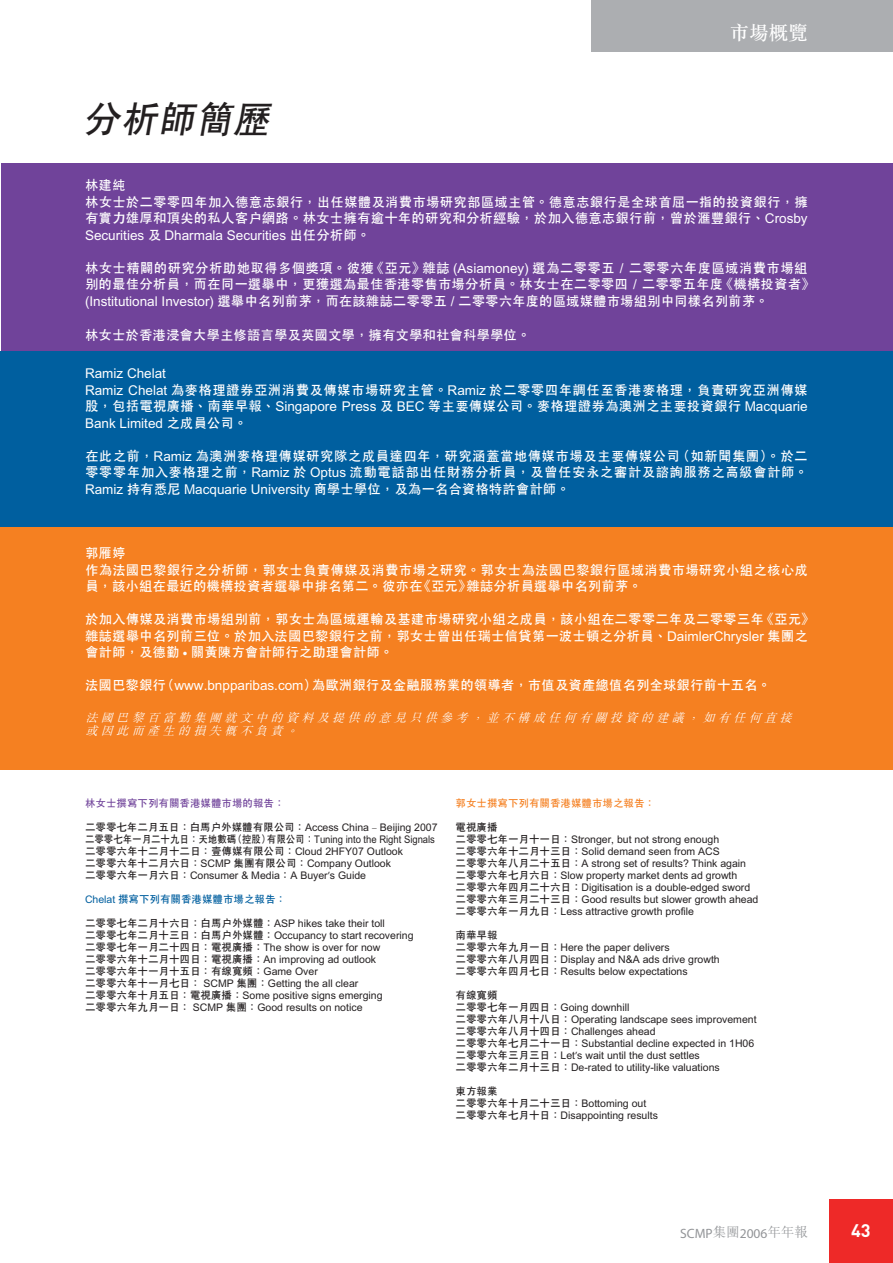
<style>
.page{position:relative;width:893px;height:1263px;background:#fff}
.page>*{position:absolute;margin:0;border:0;box-sizing:border-box;transform-origin:0 0}
.t1{font:italic 700 37.5px "C Hei 2 HK";color:#231f20}
.t2{font:500 19.5px "M Sung HK";color:#fff}
.t3{font:700 18px "DIN";color:#fff}
.t4{font:700 13.5px/16.5px "C Hei 2 HK";letter-spacing:.005em;color:#fff}
.t5{font:13.5px "Myriad Pro";color:#939598}
.t6{font:italic 300 12px/17.9px "M Sung HK";color:#fff}
.t7{font:700 10.5px/12px "C Hei 2 HK";color:#231f20}
.t8{font:700 10.5px "C Hei 2 HK";color:#005f9f}
.t9{font:700 10.5px "C Hei 2 HK";color:#70439a}
.t10{font:700 10.5px "C Hei 2 HK";color:#f58021}
.s1{font-family:"Myriad Pro"}
.s2{font-family:"Koz Min Pro";font-weight:400}
.s3{font-family:"Myriad Pro";font-weight:400}
.s4{font-family:"M Sung HK";font-weight:300}
</style>
<div class="page">
<div style="left:591px;top:0;width:302px;height:52px;background:#acaeb1"></div>
<div style="left:829px;top:1199px;width:64px;height:64px;background:#ee2928"></div>
<div style="left:1px;top:163px;width:892px;height:188px;background:#70439a"></div>
<div style="left:0;top:351px;width:893px;height:187px;background:#005f9f"></div>
<div style="left:0;top:527px;width:893px;height:242px;background:#f58021"></div>
<h1 class="t1" style="left:83px;top:92px;width:198px">分析師簡歷</h1>
<h2 class="t2" style="left:730px;top:19px;width:80px">市場概覽</h2>
<p class="t4" style="left:85px;top:176px;width:724px">林建純<br>林女士於二零零四年加入德意志銀行，出任媒體及消費市場研究部區域主管。德意志銀行是全球首屈一指的投資銀行，擁有實力雄厚和頂尖的私人客戶網路。林女士擁有逾十年的研究和分析經驗，於加入德意志銀行前，曾於滙豐銀行、Crosby Securities 及 Dharmala Securities 出任分析師。</p>
<p class="t4" style="left:85px;top:259px;width:731px">林女士精闢的研究分析助她取得多個獎項。彼獲《亞元》雜誌 (Asiamoney) 選為二零零五 / 二零零六年度區域消費市場組別的最佳分析員，而在同一選舉中，更獲選為最佳香港零售市場分析員。林女士在二零零四 / 二零零五年度《機構投資者》(Institutional Investor) 選舉中名列前茅，而在該雜誌二零零五 / 二零零六年度的區域媒體市場組別中同樣名列前茅。</p>
<p class="t4" style="left:85px;top:325px;width:447px">林女士於香港浸會大學主修語言學及英國文學，擁有文學和社會科學學位。</p>
<p class="t4" style="left:85px;top:364px;width:724px">Ramiz Chelat<br>Ramiz Chelat 為麥格理證券亞洲消費及傳媒市場研究主管。Ramiz 於二零零四年調任至香港麥格理，負責研究亞洲傳媒股，包括電視廣播、南華早報、Singapore Press 及 BEC 等主要傳媒公司。麥格理證券為澳洲之主要投資銀行 Macquarie Bank Limited 之成員公司。</p>
<p class="t4" style="left:85px;top:446px;width:724px;text-align:justify">在此之前，Ramiz 為澳洲麥格理傳媒研究隊之成員達四年，研究涵蓋當地傳媒市場及主要傳媒公司（如新聞集團）。於二零零零年加入麥格理之前，Ramiz 於 Optus 流動電話部出任財務分析員，及曾任安永之審計及諮詢服務之高級會計師。Ramiz 持有悉尼 Macquarie University 商學士學位，及為一名合資格特許會計師。</p>
<p class="t4" style="left:85px;top:544px;width:724px">郭雁婷<br>作為法國巴黎銀行之分析師，郭女士負責傳媒及消費市場之研究。郭女士為法國巴黎銀行區域消費市場研究小組之核心成員，該小組在最近的機構投資者選舉中排名第二。彼亦在《亞元》雜誌分析員選舉中名列前茅。</p>
<p class="t4" style="left:85px;top:610px;width:731px">於加入傳媒及消費市場組別前，郭女士為區域運輸及基建市場研究小組之成員，該小組在二零零二年及二零零三年《亞元》雜誌選舉中名列前三位。於加入法國巴黎銀行之前，郭女士曾出任瑞士信貸第一波士頓之分析員、DaimlerChrysler 集團之會計師，及德勤 <span class="s1">•</span> 關黃陳方會計師行之助理會計師。</p>
<p class="t4" style="left:85px;top:676px;width:687px">法國巴黎銀行（www.bnpparibas.com）為歐洲銀行及金融服務業的領導者，市值及資產總值名列全球銀行前十五名。</p>
<p class="t6" style="left:86px;top:702px;width:707px;rotate:1deg">法國巴黎百富勤集團就文中的資料及提供的意見只供參考，並不構成任何有關投資的建議，如有任何直接或因此而產生的損失概不負責。</p>
<p class="t9" style="left:85px;top:795px;width:201px">林女士撰寫下列有關香港媒體市場的報告：</p>
<p class="t7" style="left:85px;top:820px;width:354px">二零零七年二月五日：白馬戶外媒體有限公司：Access China <span class="s2">–</span> Beijing 2007二零零七年一月二十九日：天地數碼（控股）有限公司：Tuning into the Right Signals二零零六年十二月十二日：壹傳媒有限公司：Cloud 2HFY07 Outlook<br>二零零六年十二月六日：SCMP 集團有限公司：Company Outlook<br>二零零六年一月六日：Consumer &amp; Media：A Buyer<span class="s3">’</span>s Guide</p>
<p class="t8" style="left:85px;top:891px;width:202px">Chelat 撰寫下列有關香港媒體市場之報告：</p>
<p class="t7" style="left:85px;top:916px;width:330px">二零零七年二月十六日：白馬戶外媒體：ASP hikes take their toll<br>二零零七年二月十三日：白馬戶外媒體：Occupancy to start recovering二零零七年一月二十四日：電視廣播：The show is over for now<br>二零零六年十二月十四日：電視廣播：An improving ad outlook<br>二零零六年十一月十五日：有線寬頻：Game Over<br>二零零六年十一月七日： SCMP 集團：Getting the all clear<br>二零零六年十月五日：電視廣播：Some positive signs emerging<br>二零零六年九月一日： SCMP 集團：Good results on notice</p>
<p class="t10" style="left:455px;top:795px;width:201px">郭女士撰寫下列有關香港媒體市場之報告：</p>
<p class="t7" style="left:455px;top:820px;width:304px">電視廣播<br>二零零七年一月十一日：Stronger, but not strong enough<br>二零零六年十二月十三日：Solid demand seen from ACS<br>二零零六年八月二十五日：A strong set of results? Think again二零零六年七月六日：Slow property market dents ad growth<br>二零零六年四月二十六日：Digitisation is a double-edged sword二零零六年三月二十三日：Good results but slower growth ahead二零零六年一月九日：Less attractive growth profile</p>
<p class="t7" style="left:455px;top:928px;width:266px">南華早報<br>二零零六年九月一日：Here the paper delivers<br>二零零六年八月四日：Display and N&amp;A ads drive growth二零零六年四月七日：Results below expectations</p>
<p class="t7" style="left:455px;top:988px;width:303px">有線寬頻<br>二零零七年一月四日：Going downhill<br>二零零六年八月十八日：Operating landscape sees improvement二零零六年八月十四日：Challenges ahead<br>二零零六年七月二十一日：Substantial decline expected in 1H06二零零六年三月三日：Let<span class="s3">’</span>s wait until the dust settles<br>二零零六年二月十三日：De-rated to utility-like valuations</p>
<p class="t7" style="left:455px;top:1084px;width:204px">東方報業<br>二零零六年十月二十三日：Bottoming out二零零六年七月十日：Disappointing results</p>
<p class="t5" style="left:680px;top:1224px;width:129px">SCMP<span class="s4">集團</span>2006<span class="s4">年年報</span></p>
<h3 class="t3" style="left:851px;top:1219px;width:21px">43</h3>
</div>
